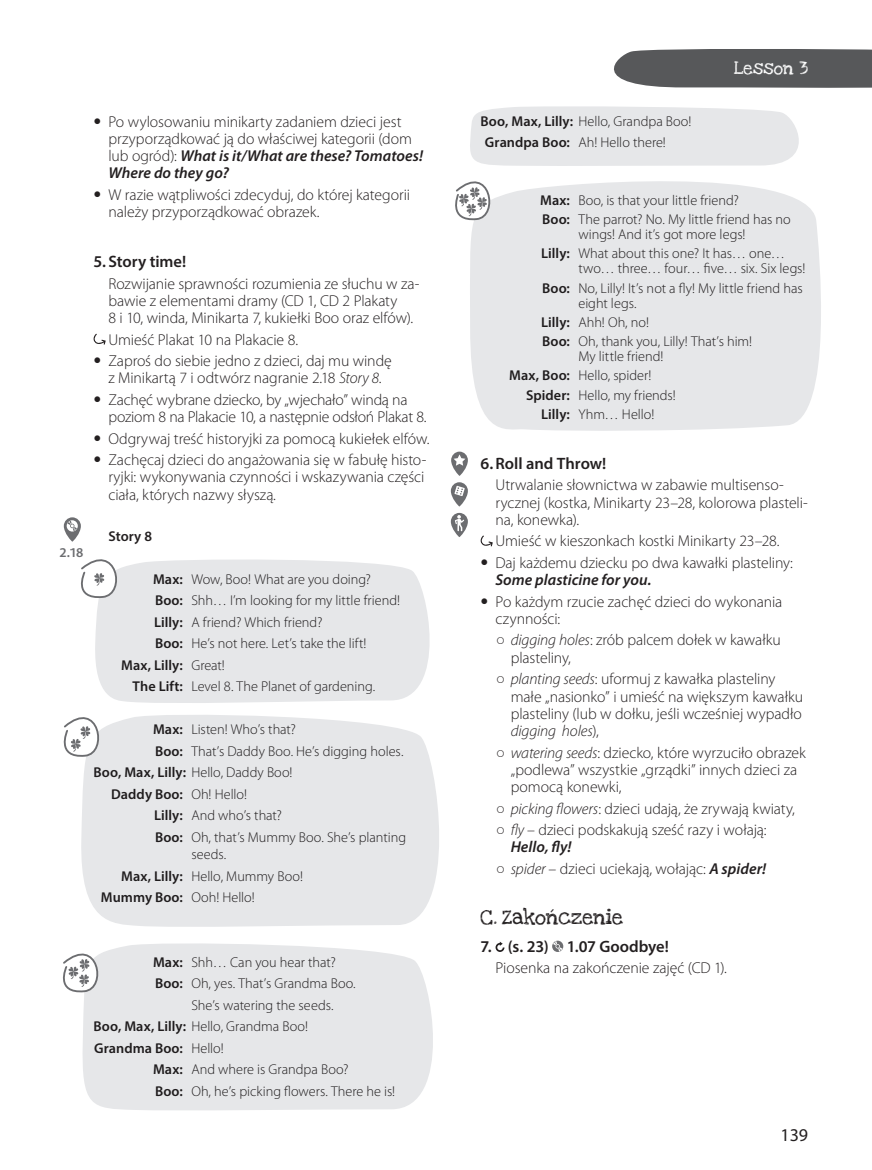
<style>
.page{position:relative;width:872px;height:1170px;background:#fff}
.page>*{position:absolute;margin:0;border:0;box-sizing:border-box;transform-origin:0 0}
.t1{font:18px "Myriad Pro";color:#231f20}
.t2{font:600 16.5px "Myriad Pro";letter-spacing:-.005em;color:#231f20}
.t3{font:300 15.75px/17.2px "Myriad Pro";letter-spacing:-.005em;color:#231f20}
.t4{font:15.75px "Love Ya Like A Sister";letter-spacing:-.005em;color:#231f20}
.t5{font:300 14.25px/19.2px "Myriad Pro";color:#231f20}
.t6{font:600 14.25px "Myriad Pro";letter-spacing:.005em;color:#231f20}
.t7{font:13.5px "Love Ya Like A Sister";letter-spacing:.01em;color:#fff}
.t8{font:600 13.5px "Myriad Pro";color:#6c6d70}
.s1{font-family:"Vogue";font-weight:400}
.s2{font-weight:600;font-style:italic}
.s3{font-style:italic}
.s4{font-weight:600}
.s5{font-weight:300}
.s6{font-family:"Times New Roman";font-weight:400}
</style>
<div class="page">
<svg style="left:614px;top:49px;width:258px;height:39px;background:#606163"></svg>
<svg style="left:93px;top:333px;width:13px;height:11px"></svg>
<svg style="left:64px;top:517px;width:17px;height:24px"></svg>
<div style="left:95px;top:559px;width:335px;height:144px;background:#e6e7e9"></div>
<svg style="left:81px;top:559px;width:48px;height:40px"></svg>
<div style="left:81px;top:715px;width:358px;height:212px;background:#e6e7e9"></div>
<svg style="left:63px;top:715px;width:48px;height:43px"></svg>
<div style="left:82px;top:943px;width:351px;height:167px;background:#e6e7e9"></div>
<svg style="left:63px;top:943px;width:47px;height:50px"></svg>
<svg style="left:480px;top:535px;width:13px;height:11px"></svg>
<svg style="left:495px;top:941px;width:9px;height:10px"></svg>
<svg style="left:552px;top:940px;width:11px;height:11px"></svg>
<div style="left:470px;top:201px;width:351px;height:230px;background:#e6e7e9"></div>
<svg style="left:455px;top:106px;width:345px;height:116px"></svg>
<svg style="left:451px;top:482px;width:17px;height:24px"></svg>
<svg style="left:451px;top:513px;width:17px;height:24px"></svg>
<svg style="left:451px;top:451px;width:17px;height:25px"></svg>
<p class="t8" style="left:59px;top:543px;width:25px">2.18</p>
<p class="t3" style="left:108px;top:113px;width:316px;text-indent:-15px"><span class="s1">•</span> Po wylosowaniu minikarty zadaniem dzieci jest przyporządkować ją do właściwej kategorii (dom lub ogród): <span class="s2">What is it/What are these? Tomatoes!<br>Where do they go?</span></p>
<p class="t3" style="left:108px;top:186px;width:303px;text-indent:-15px"><span class="s1">•</span> W razie wątpliwości zdecyduj, do której kategorii należy przyporządkować obrazek.</p>
<p class="t2" style="left:94px;top:251px;width:94px">5. Story time!</p>
<p class="t3" style="left:108px;top:274px;width:312px">Rozwijanie sprawności rozumienia ze słuchu w za&shy;bawie z elementami dramy (CD 1, CD 2 Plakaty<br>8 i 10, winda, Minikarta 7, kukiełki Boo oraz elfów).</p>
<p class="t3" style="left:108px;top:330px;width:191px">Umieść Plakat 10 na Plakacie 8.</p>
<p class="t3" style="left:94px;top:352px;width:300px;text-align:center"><span class="s1">•</span> Zaproś do siebie jedno z dzieci, daj mu windę z Minikartą 7 i odtwórz nagranie 2.18 <span class="s3">Story 8</span>.</p>
<p class="t3" style="left:108px;top:391px;width:320px;text-indent:-15px"><span class="s1">•</span> Zachęć wybrane dziecko, by „wjechało” windą na poziom 8 na Plakacie 10, a następnie odsłoń Plakat 8.</p>
<p class="t3" style="left:94px;top:429px;width:337px"><span class="s1">•</span> Odgrywaj treść historyjki za pomocą kukiełek elfów.</p>
<p class="t3" style="left:108px;top:451px;width:319px;text-indent:-15px"><span class="s1">•</span> Zachęcaj dzieci do angażowania się w fabułę histo&shy;ryjki: wykonywania czynności i wskazywania części ciała, których nazwy słyszą.</p>
<p class="t6" style="left:108px;top:526px;width:45px">Story 8</p>
<p class="t5" style="left:153px;top:569px;width:219px"><span class="s4">Max:</span> Wow, Boo! What are you doing?</p>
<p class="t5" style="left:155px;top:590px;width:246px"><span class="s4">Boo:</span> Shh… I’m looking for my little friend!</p>
<p class="t5" style="left:154px;top:612px;width:170px"><span class="s4">Lilly:</span> A friend? Which friend?</p>
<p class="t5" style="left:155px;top:633px;width:213px"><span class="s4">Boo:</span> He’s not here. Let’s take the lift!</p>
<p class="t6" style="left:121px;top:655px;width:105px">Max, Lilly: <span class="s5">Great!</span></p>
<p class="t5" style="left:133px;top:676px;width:244px"><span class="s4">The Lift:</span> Level 8. The Planet of gardening.</p>
<p class="t5" style="left:153px;top:719px;width:144px"><span class="s4">Max:</span> Listen! Who’s that?</p>
<p class="t5" style="left:155px;top:741px;width:250px"><span class="s4">Boo:</span> That’s Daddy Boo. He’s digging holes.</p>
<p class="t5" style="left:94px;top:762px;width:200px"><span class="s4">Boo, Max, Lilly:</span> Hello, Daddy Boo!</p>
<p class="t6" style="left:111px;top:784px;width:137px">Daddy Boo: <span class="s5">Oh! Hello!</span></p>
<p class="t5" style="left:154px;top:805px;width:129px"><span class="s4">Lilly:</span> And who’s that?</p>
<p class="t5" style="left:155px;top:827px;width:252px"><span class="s4">Boo:</span> Oh, that’s Mummy Boo. She’s planting</p>
<p class="t5" style="left:191px;top:844px;width:37px">seeds.</p>
<p class="t5" style="left:121px;top:865px;width:183px"><span class="s4">Max, Lilly:</span> Hello, Mummy Boo!</p>
<p class="t5" style="left:101px;top:887px;width:155px"><span class="s4">Mummy Boo:</span> Ooh! Hello!</p>
<p class="t5" style="left:153px;top:951px;width:184px"><span class="s4">Max:</span> Shh… Can you hear that?</p>
<p class="t5" style="left:155px;top:973px;width:202px"><span class="s4">Boo:</span> Oh, yes. That’s Grandma Boo.</p>
<p class="t5" style="left:191px;top:995px;width:144px">She’s watering the seeds.</p>
<p class="t5" style="left:94px;top:1016px;width:216px"><span class="s4">Boo, Max, Lilly:</span> Hello, Grandma Boo!</p>
<p class="t6" style="left:94px;top:1038px;width:131px">Grandma Boo: <span class="s5">Hello!</span></p>
<p class="t5" style="left:153px;top:1059px;width:197px"><span class="s4">Max:</span> And where is Grandpa Boo?</p>
<p class="t5" style="left:155px;top:1081px;width:242px"><span class="s4">Boo:</span> Oh, he’s picking flowers. There he is!</p>
<p class="t5" style="left:485px;top:110px;width:208px;line-height:21.5px;text-indent:-4px"><span class="s4">Boo, Max, Lilly:</span> Hello, Grandpa Boo!<br><span class="s4">Grandpa Boo:</span> Ah! Hello there!</p>
<p class="t7" style="left:734px;top:57px;width:76px">Lesson 3</p>
<p class="t5" style="left:540px;top:190px;width:252px"><span class="s4">Max:</span> Boo, is that your little friend?<br><span class="s4">Boo:</span> The parrot? No. My little friend has no</p>
<p class="t5" style="left:541px;top:225px;width:245px;text-align:center">wings! And it’s got more legs!<br><span class="s4">Lilly:</span> What about this one? It has… one…</p>
<p class="t5" style="left:542px;top:259px;width:265px;text-align:right">two… three… four… five… six. Six legs!<br><span class="s4">Boo:</span> No, Lilly! It’s not a fly! My little friend has</p>
<p class="t5" style="left:541px;top:293px;width:212px;text-indent:37px">eight legs.<br><span class="s4">Lilly:</span> Ahh! Oh, no!<br><span class="s4">Boo:</span> Oh, thank you, Lilly! That’s him!</p>
<p class="t5" style="left:578px;top:347px;width:86px">My little friend!</p>
<p class="t5" style="left:509px;top:366px;width:144px"><span class="s4">Max, Boo:</span> Hello, spider!</p>
<p class="t5" style="left:526px;top:385px;width:151px"><span class="s4">Spider:</span> Hello, my friends!</p>
<p class="t5" style="left:541px;top:404px;width:115px"><span class="s4">Lilly:</span> Yhm… Hello!</p>
<p class="t2" style="left:480px;top:453px;width:127px">6.Roll and Throw!</p>
<p class="t3" style="left:495px;top:476px;width:314px">Utrwalanie słownictwa w zabawie multisenso&shy;rycznej (kostka, Minikarty 23–28, kolorowa plasteli&shy;na, konewka).</p>
<p class="t3" style="left:495px;top:532px;width:285px">Umieść w kieszonkach kostki Minikarty 23–28.</p>
<p class="t3" style="left:495px;top:554px;width:299px;text-indent:-15px"><span class="s1">•</span> Daj każdemu dziecku po dwa kawałki plasteliny:<br><span class="s2">Some plasticine for you.</span></p>
<p class="t3" style="left:495px;top:592px;width:288px;text-indent:-15px"><span class="s1">•</span> Po każdym rzucie zachęć dzieci do wykonania czynności:</p>
<p class="t3" style="left:510px;top:631px;width:272px;text-indent:-15px"><span class="s6">○</span> <span class="s3">digging holes</span>: zrób palcem dołek w kawałku plasteliny,</p>
<p class="t3" style="left:510px;top:670px;width:294px;text-indent:-15px"><span class="s6">○</span> <span class="s3">planting seeds</span>: uformuj z kawałka plasteliny małe „nasionko” i umieść na większym kawałku plasteliny (lub w dołku, jeśli wcześniej wypadło <span class="s3">digging holes</span>),</p>
<p class="t3" style="left:510px;top:743px;width:296px;text-indent:-15px"><span class="s6">○</span> <span class="s3">watering seeds</span>: dziecko, które wyrzuciło obrazek „podlewa” wszystkie „grządki” innych dzieci za pomocą konewki,</p>
<p class="t3" style="left:496px;top:799px;width:301px"><span class="s6">○</span> <span class="s3">picking flowers</span>: dzieci udają, że zrywają kwiaty,</p>
<p class="t3" style="left:510px;top:821px;width:257px;text-indent:-15px"><span class="s6">○</span> <span class="s3">fly</span> – dzieci podskakują sześć razy i wołają:<br><span class="s2">Hello, fly!</span></p>
<p class="t3" style="left:496px;top:859px;width:272px"><span class="s6">○</span> <span class="s3">spider</span> – dzieci uciekają, wołając: <span class="s2">A spider!</span></p>
<p class="t4" style="left:480px;top:903px;width:144px">C. Zakończenie</p>
<p class="t2" style="left:480px;top:935px;width:190px">7. (s. 23) 1.07 Goodbye!</p>
<p class="t3" style="left:495px;top:959px;width:233px">Piosenka na zakończenie zajęć (CD 1).</p>
<p class="t1" style="left:780px;top:1123px;width:29px">139</p>
</div>
